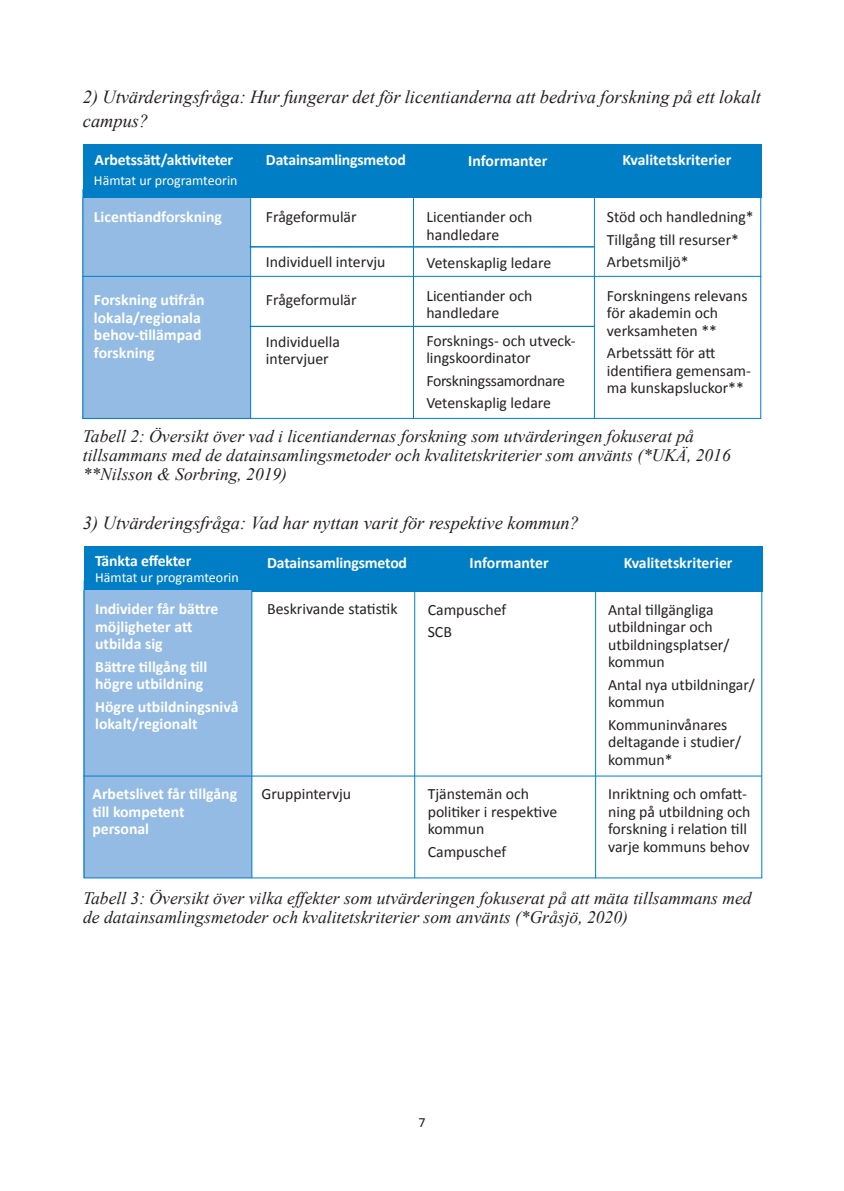
<style>
.page{position:relative;width:844px;height:1191px;background:#fff}
.page>*{position:absolute;margin:0;border:0;box-sizing:border-box;transform-origin:0 0}
.Brödtext{font:italic 18.38px/23.6px "Times New Roman";color:#231f20}
.Figurrubrik{font:italic 17.5px/18.9px "Times New Roman";color:#231f20}
.Fakta_brödtext{font:15.75px/17.5px "Calibri";color:#231f20}
.Fakta_brödtext-2{font:700 15.75px/17.5px "Calibri";color:#fff}
.Fakta_brödtext-3{font:15.75px "Calibri";letter-spacing:-.02em;color:#231f20}
.t1{font:14px "Calibri";color:#fff}
.t2{font:14px "Calibri";color:#231f20}
</style>
<div class="page">
<div style="left:84px;top:546px;width:678px;height:45px;background:#007ec5"></div>
<div style="left:84px;top:591px;width:168px;height:287px;background:#94bbe3"></div>
<hr style="left:251px;top:573px;width:1px;height:305px;background:#007ec5">
<hr style="left:414px;top:573px;width:1px;height:305px;background:#007ec5">
<hr style="left:595px;top:573px;width:1px;height:305px;background:#007ec5">
<hr style="left:83px;top:775px;width:678px;height:1px;background:#007ec5">
<div style="left:83px;top:144px;width:677px;height:54px;background:#007ec5"></div>
<div style="left:83px;top:198px;width:168px;height:220px;background:#94bbe3"></div>
<hr style="left:83px;top:276px;width:678px;height:1px;background:#007ec5">
<div style="left:83px;top:189px;width:677px;height:229px;border:1px solid #007ec5"></div>
<hr style="left:250px;top:198px;width:1px;height:220px;background:#007ec5">
<hr style="left:413px;top:198px;width:1px;height:220px;background:#007ec5">
<hr style="left:594px;top:198px;width:1px;height:220px;background:#007ec5">
<svg style="left:251px;top:247px;width:343px;height:1px"></svg>
<svg style="left:251px;top:326px;width:343px;height:1px"></svg>
<p class="Brödtext" style="left:83px;top:85px;width:679px">2) Utvärderingsfråga: Hur fungerar det för licentianderna att bedriva forskning på ett lokalt campus?</p>
<p class="Fakta_brödtext-2" style="left:95px;top:151px;width:140px">Arbetssätt/aktiviteter</p>
<p class="Fakta_brödtext-2" style="left:266px;top:151px;width:141px">Datainsamlingsmetod</p>
<p class="Fakta_brödtext-2" style="left:468px;top:152px;width:81px">Informanter</p>
<p class="Fakta_brödtext-2" style="left:622px;top:151px;width:110px">Kvalitetskriterier</p>
<p class="t1" style="left:94px;top:172px;width:145px">Hämtat ur programteorin</p>
<p class="Fakta_brödtext-2" style="left:94px;top:208px;width:129px">Licentiandforskning</p>
<p class="Fakta_brödtext-2" style="left:94px;top:291px;width:112px">Forskning utifrån lokala/regionala behov-tillämpad forskning</p>
<p class="Fakta_brödtext" style="left:266px;top:208px;width:92px">Frågeformulär</p>
<p class="Fakta_brödtext" style="left:266px;top:253px;width:121px">Individuell intervju</p>
<p class="Fakta_brödtext" style="left:266px;top:291px;width:92px">Frågeformulär</p>
<p class="Fakta_brödtext" style="left:266px;top:333px;width:75px">Individuella intervjuer</p>
<p class="Fakta_brödtext" style="left:426px;top:208px;width:107px">Licentiander och handledare</p>
<p class="Fakta_brödtext" style="left:426px;top:254px;width:126px">Vetenskaplig ledare</p>
<p class="Fakta_brödtext" style="left:426px;top:287px;width:107px">Licentiander och handledare</p>
<p class="Fakta_brödtext" style="left:426px;top:332px;width:151px">Forsknings- och utveck&shy;lingskoordinator</p>
<p class="Fakta_brödtext-3" style="left:426px;top:371px;width:140px">Forskningssamordnare</p>
<p class="Fakta_brödtext" style="left:426px;top:394px;width:126px">Vetenskaplig ledare</p>
<p class="Fakta_brödtext" style="left:606px;top:208px;width:148px">Stöd och handledning*</p>
<p class="Fakta_brödtext" style="left:606px;top:231px;width:134px">Tillgång till resurser*</p>
<p class="Fakta_brödtext" style="left:606px;top:253px;width:83px">Arbetsmiljö*</p>
<p class="Fakta_brödtext" style="left:606px;top:287px;width:142px">Forskningens relevans för akademin och verksamheten **</p>
<p class="Fakta_brödtext" style="left:606px;top:344px;width:145px">Arbetssätt för att identifiera gemensam&shy;ma kunskapsluckor**</p>
<p class="Figurrubrik" style="left:83px;top:426px;width:649px">Tabell 2: Översikt över vad i licentiandernas forskning som utvärderingen fokuserat på tillsammans med de datainsamlingsmetoder och kvalitetskriterier som använts (*UKÄ, 2016 **Nilsson &amp; Sorbring, 2019)</p>
<p class="Brödtext" style="left:83px;top:511px;width:497px">3) Utvärderingsfråga: Vad har nyttan varit för respektive kommun?</p>
<p class="Fakta_brödtext-2" style="left:95px;top:552px;width:98px">Tänkta effekter</p>
<p class="Fakta_brödtext-2" style="left:267px;top:554px;width:141px">Datainsamlingsmetod</p>
<p class="Fakta_brödtext-2" style="left:469px;top:554px;width:81px">Informanter</p>
<p class="Fakta_brödtext-2" style="left:623px;top:554px;width:110px">Kvalitetskriterier</p>
<p class="t1" style="left:95px;top:569px;width:145px">Hämtat ur programteorin</p>
<p class="Fakta_brödtext-2" style="left:95px;top:600px;width:125px">Individer får bättre möjligheter att utbilda sig</p>
<p class="Fakta_brödtext-2" style="left:95px;top:657px;width:114px">Bättre tillgång till högre utbildning</p>
<p class="Fakta_brödtext-2" style="left:95px;top:697px;width:145px">Högre utbildningsnivå lokalt/regionalt</p>
<p class="Fakta_brödtext" style="left:267px;top:600px;width:132px">Beskrivande statistik</p>
<p class="Fakta_brödtext" style="left:427px;top:601px;width:80px">Campuschef</p>
<p class="Fakta_brödtext" style="left:427px;top:623px;width:26px">SCB</p>
<p class="Fakta_brödtext" style="left:608px;top:601px;width:123px">Antal tillgängliga utbildningar och utbildningsplatser/ kommun</p>
<p class="Fakta_brödtext" style="left:608px;top:676px;width:148px">Antal nya utbildningar/ kommun</p>
<p class="Fakta_brödtext" style="left:608px;top:716px;width:134px">Kommuninvånares deltagande i studier/ kommun*</p>
<p class="Fakta_brödtext-2" style="left:92px;top:785px;width:146px">Arbetslivet får tillgång till kompetent personal</p>
<p class="Fakta_brödtext" style="left:261px;top:785px;width:91px">Gruppintervju</p>
<p class="Fakta_brödtext" style="left:427px;top:785px;width:131px">Tjänstemän och politiker i respektive kommun</p>
<p class="Fakta_brödtext" style="left:427px;top:842px;width:80px">Campuschef</p>
<p class="Figurrubrik" style="left:83px;top:888px;width:669px">Tabell 3: Översikt över vilka effekter som utvärderingen fokuserat på att mäta tillsammans med de datainsamlingsmetoder och kvalitetskriterier som använts (*Gråsjö, 2020)</p>
<p class="Fakta_brödtext" style="left:608px;top:785px;width:144px">Inriktning och omfatt&shy;ning på utbildning och forskning i relation till varje kommuns behov</p>
<p class="t2" style="left:418px;top:1113px;width:9px">7</p>
</div>
